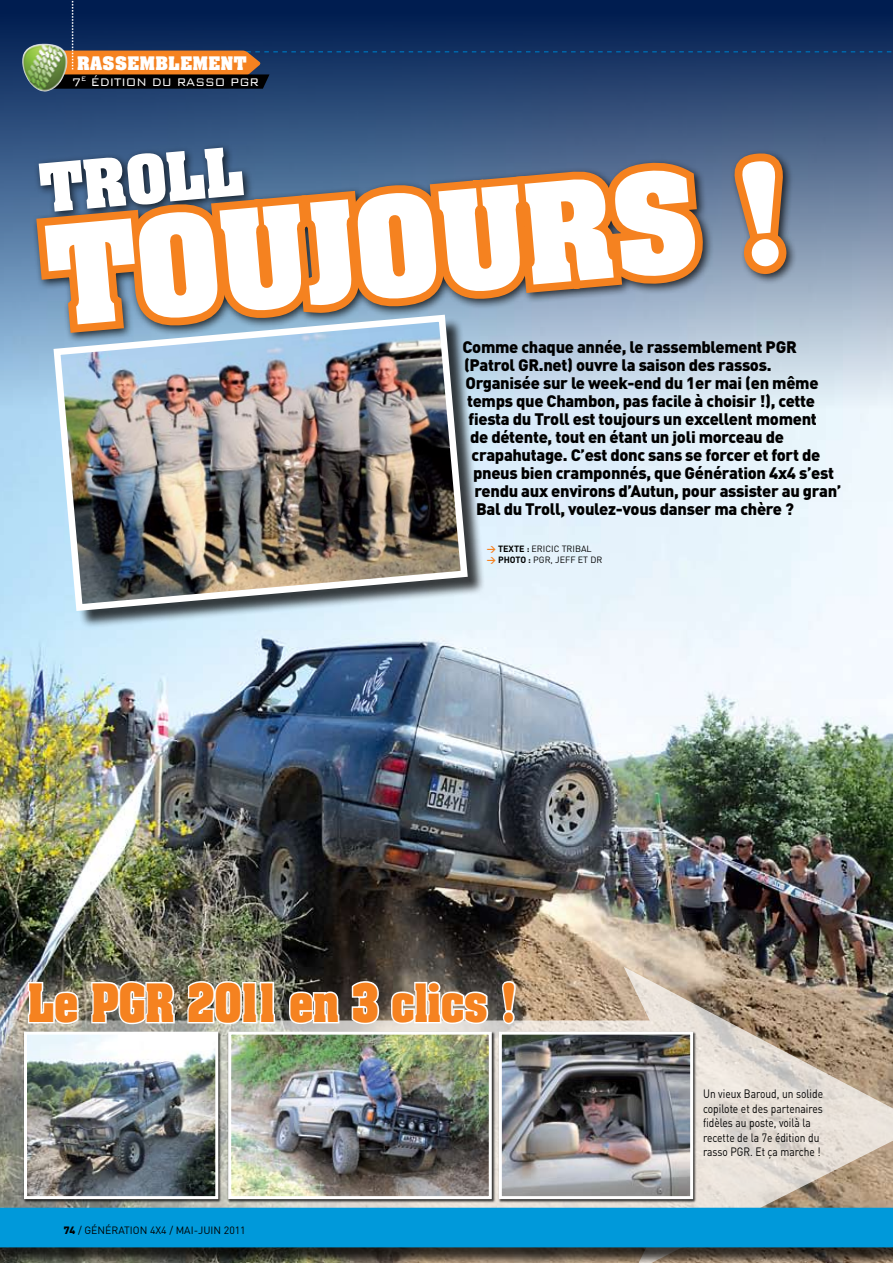
<style>
.page{position:relative;width:893px;height:1263px;background:#fff}
.page>*{position:absolute;margin:0;border:0;box-sizing:border-box;transform-origin:0 0}
.t1{font:700 117.9px "Aachen";color:#fff}
.t2{font:700 57.3px "Aachen";color:#fff}
.t3{font:700 45px "Aachen";color:#f58220;scale:.85 1}
.t4{font:900 16.5px "DIN";letter-spacing:-.02em;color:#000}
.t5{font:700 15.9px "Aachen";letter-spacing:.02em;color:#fff;scale:1.05 1}
.t6{font:300 14.7px "Bank Gothic";color:#fff;scale:.85 1}
.t7{font:12px/14.4px "DIN";color:#000;scale:.85 1}
.t8{font:10.5px "DIN";color:#000}
.t9{font:9px/10.8px "DIN";color:#000}
.s1{font-weight:700;color:#f58220}
.s2{font-weight:700}
.s3{font-weight:900}
</style>
<div class="page">
<img style="left:0;top:502px;width:893px;height:465px">
<svg style="left:0;top:0;width:893px;height:502px;background:#4d6b91"></svg>
<hr style="left:891px;top:77px;width:2px;height:363px;background:#414142">
<img style="left:0;top:967px;width:893px;height:190px">
<div style="left:56px;top:317px;width:437px;height:320px;background:#000;opacity:.75"></div>
<svg style="left:449px;top:486px;width:22px;height:128px"></svg>
<div style="left:31px;top:142px;width:862px;height:344px;background:#000;opacity:.75"></div>
<img style="left:28px;top:182px;width:346px;height:463px">
<img style="left:347px;top:181px;width:102px;height:445px">
<svg style="left:421px;top:158px;width:289px;height:155px;background:#a37048"></svg>
<svg style="left:728px;top:148px;width:64px;height:135px;background:#a37858"></svg>
<div style="left:228px;top:1031px;width:273px;height:178px;background:#000;opacity:.75"></div>
<img style="left:232px;top:1036px;width:256px;height:121px">
<div style="left:228px;top:1032px;width:264px;height:167px;border:3px solid #fff"></div>
<svg style="left:26px;top:980px;width:54px;height:46px"></svg>
<svg style="left:90px;top:979px;width:86px;height:48px"></svg>
<img style="left:185px;top:979px;width:92px;height:47px">
<svg style="left:287px;top:990px;width:54px;height:36px"></svg>
<svg style="left:350px;top:979px;width:31px;height:47px"></svg>
<svg style="left:390px;top:980px;width:100px;height:45px"></svg>
<svg style="left:501px;top:979px;width:15px;height:47px"></svg>
<div style="left:23px;top:1031px;width:205px;height:178px;background:#000;opacity:.75"></div>
<img style="left:28px;top:1036px;width:186px;height:121px">
<div style="left:24px;top:1032px;width:194px;height:167px;border:3px solid #fff"></div>
<div style="left:498px;top:1031px;width:204px;height:178px;background:#000;opacity:.75"></div>
<img style="left:503px;top:1036px;width:186px;height:121px">
<div style="left:499px;top:1032px;width:194px;height:167px;border:3px solid #fff"></div>
<div style="left:0;top:1159px;width:893px;height:104px;background:#000;opacity:.75"></div>
<img style="left:0;top:1157px;width:893px;height:90px">
<svg style="left:40px;top:0;width:853px;height:89px;background:#1c3056"></svg>
<img style="left:22px;top:44px;width:46px;height:48px">
<p class="t5" style="left:77px;top:51px;width:163px">RASSEMBLEMENT</p>
<p class="t6" style="left:72px;top:70px;width:219px">7<sup>e</sup> édition du rasso PGR</p>
<h2 class="t2" style="left:37px;top:147px;width:206px;rotate:-5deg">TROLL</h2>
<h1 class="t1" style="left:41px;top:192px;width:744px;rotate:-5deg">T OUJOURS !</h1>
<p class="t4" style="left:463px;top:335px;width:336px">Comme chaque année, le rassemblement PGR</p>
<p class="t4" style="left:464px;top:353px;width:309px">(Patrol GR.net) ouvre la saison des rassos.</p>
<p class="t4" style="left:466px;top:371px;width:355px">Organisée sur le week-end du 1er mai (en même</p>
<p class="t4" style="left:467px;top:389px;width:350px">temps que Chambon, pas facile à choisir !), cette</p>
<p class="t4" style="left:469px;top:407px;width:350px">fiesta du Troll est toujours un excellent moment</p>
<p class="t4" style="left:470px;top:425px;width:315px">de détente, tout en étant un joli morceau de</p>
<p class="t4" style="left:472px;top:443px;width:350px">crapahutage. C’est donc sans se forcer et fort de</p>
<p class="t4" style="left:473px;top:461px;width:362px">pneus bien cramponnés, que Génération 4x4 s’est</p>
<p class="t4" style="left:475px;top:479px;width:368px">rendu aux environs d’Autun, pour assister au gran’</p>
<p class="t4" style="left:476px;top:497px;width:319px">Bal du Troll, voulez-vous danser ma chère ?</p>
<p class="t9" style="left:487px;top:543px;width:116px"><span class="s1">&gt;</span> <span class="s2">TEXTE :</span> Ericic Tribal <span class="s1">&gt;</span> <span class="s2">PHOTO :</span> PGR, Jeff et DR</p>
<h3 class="t3" style="left:28px;top:970px;width:577px">LE PGR 2011 EN 3 CLICS !</h3>
<p class="t8" style="left:64px;top:1223px;width:183px"><span class="s3">74</span> / génération 4x4 / MAI-JUIN 2011</p>
<p class="t7" style="left:703px;top:1087px;width:143px">Un vieux Baroud, un solide copilote et des partenaires fidèles au poste, voilà la recette de la 7e édition du rasso PGR. Et ça marche !</p>
</div>
